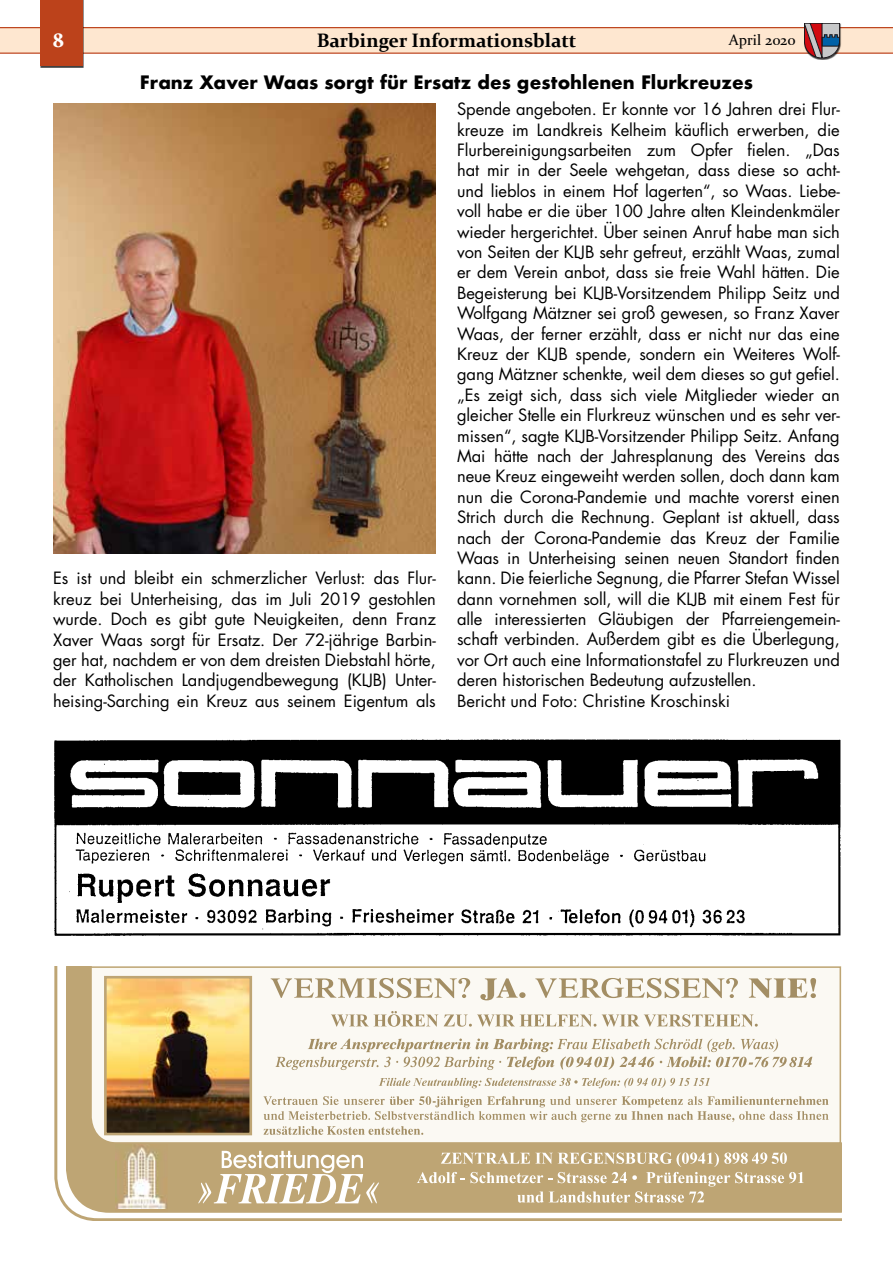
<style>
.page{position:relative;width:893px;height:1263px;background:#fff}
.page>*{position:absolute;margin:0;border:0;box-sizing:border-box;transform-origin:0 0}
.t1{font:700 19.5px "Constantia";color:#000}
.t2{font:700 19.5px "Constantia";color:#fff}
.t3{font:700 18px "Futura";color:#000}
.t4{font:16.5px/20.4px "Futura";letter-spacing:-.005em;color:#000;text-align:justify}
.t5{font:15px "Constantia";color:#000}
</style>
<div class="page">
<div style="left:0;top:28px;width:893px;height:25px;background:#fee7d0"></div>
<hr style="left:0;top:53px;width:893px;height:1px;background:#bc421b">
<hr style="left:0;top:27px;width:893px;height:1px;background:#bc421b">
<div style="left:40px;top:0;width:44px;height:68px;background:#404040"></div>
<div style="left:40px;top:0;width:43px;height:66px;background:#bc421b"></div>
<div style="left:804px;top:24px;width:38px;height:36px;background:#000;opacity:.75"></div>
<svg style="left:804px;top:23px;width:36px;height:35px"></svg>
<img style="left:53px;top:103px;width:383px;height:451px">
<svg style="left:54px;top:966px;width:787px;height:254px"></svg>
<svg style="left:271px;top:978px;width:545px;height:22px"></svg>
<div style="left:84px;top:966px;width:757px;height:178px;border:1px solid #bea574"></div>
<svg style="left:417px;top:1152px;width:387px;height:51px;background:#c9b48c"></svg>
<img style="left:115px;top:1144px;width:53px;height:68px">
<svg style="left:331px;top:1011px;width:107px;height:16px"></svg>
<svg style="left:444px;top:1014px;width:152px;height:13px"></svg>
<svg style="left:602px;top:1014px;width:156px;height:13px"></svg>
<svg style="left:263px;top:1096px;width:566px;height:39px"></svg>
<svg style="left:379px;top:1078px;width:331px;height:10px"></svg>
<svg style="left:275px;top:1038px;width:537px;height:32px"></svg>
<img style="left:108px;top:980px;width:140px;height:151px">
<div style="left:104px;top:976px;width:148px;height:159px;border:3px solid #bea574"></div>
<img style="left:54px;top:739px;width:787px;height:197px">
<p class="t2" style="left:53px;top:26px;width:12px">8</p>
<p class="t1" style="left:317px;top:27px;width:261px">Barbinger Informationsblatt</p>
<p class="t5" style="left:729px;top:30px;width:68px">April 2020</p>
<p class="t3" style="left:140px;top:69px;width:614px">Franz Xaver Waas sorgt für Ersatz des gestohlenen Flurkreuzes</p>
<p class="t4" style="left:53px;top:568px;width:384px">Es ist und bleibt ein schmerzlicher Verlust: das Flur&shy;kreuz bei Unterheising, das im Juli 2019 gestohlen wurde. Doch es gibt gute Neuigkeiten, denn Franz Xaver Waas sorgt für Ersatz. Der 72-jährige Barbin&shy;ger hat, nachdem er von dem dreisten Diebstahl hörte, der Katholischen Landjugendbewegung (KLJB) Unter&shy;heising-Sarching ein Kreuz aus seinem Eigentum als</p>
<p class="t4" style="left:457px;top:99px;width:384px;text-align:left">Spende angeboten. Er konnte vor 16 Jahren drei Flur&shy;kreuze im Landkreis Kelheim käuflich erwerben, die Flurbereinigungsarbeiten zum Opfer fielen. „Das hat mir in der Seele wehgetan, dass diese so acht&shy;und lieblos in einem Hof lagerten“, so Waas. Liebe&shy;voll habe er die über 100 Jahre alten Kleindenkmäler wieder hergerichtet. Über seinen Anruf habe man sich von Seiten der KLJB sehr gefreut, erzählt Waas, zumal er dem Verein anbot, dass sie freie Wahl hätten. Die Begeisterung bei KLJB-Vorsitzendem Philipp Seitz und Wolfgang Mätzner sei groß gewesen, so Franz Xaver Waas, der ferner erzählt, dass er nicht nur das eine Kreuz der KLJB spende, sondern ein Weiteres Wolf&shy;gang Mätzner schenkte, weil dem dieses so gut gefiel. „Es zeigt sich, dass sich viele Mitglieder wieder an gleicher Stelle ein Flurkreuz wünschen und es sehr ver&shy;missen“, sagte KLJB-Vorsitzender Philipp Seitz. Anfang Mai hätte nach der Jahresplanung des Vereins das neue Kreuz eingeweiht werden sollen, doch dann kam nun die Corona-Pandemie und machte vorerst einen Strich durch die Rechnung. Geplant ist aktuell, dass nach der Corona-Pandemie das Kreuz der Familie Waas in Unterheising seinen neuen Standort finden kann. Die feierliche Segnung, die Pfarrer Stefan Wissel dann vornehmen soll, will die KLJB mit einem Fest für alle interessierten Gläubigen der Pfarreiengemein&shy;schaft verbinden. Außerdem gibt es die Überlegung, vor Ort auch eine Informationstafel zu Flurkreuzen und deren historischen Bedeutung aufzustellen.<br>Bericht und Foto: Christine Kroschinski</p>
</div>
